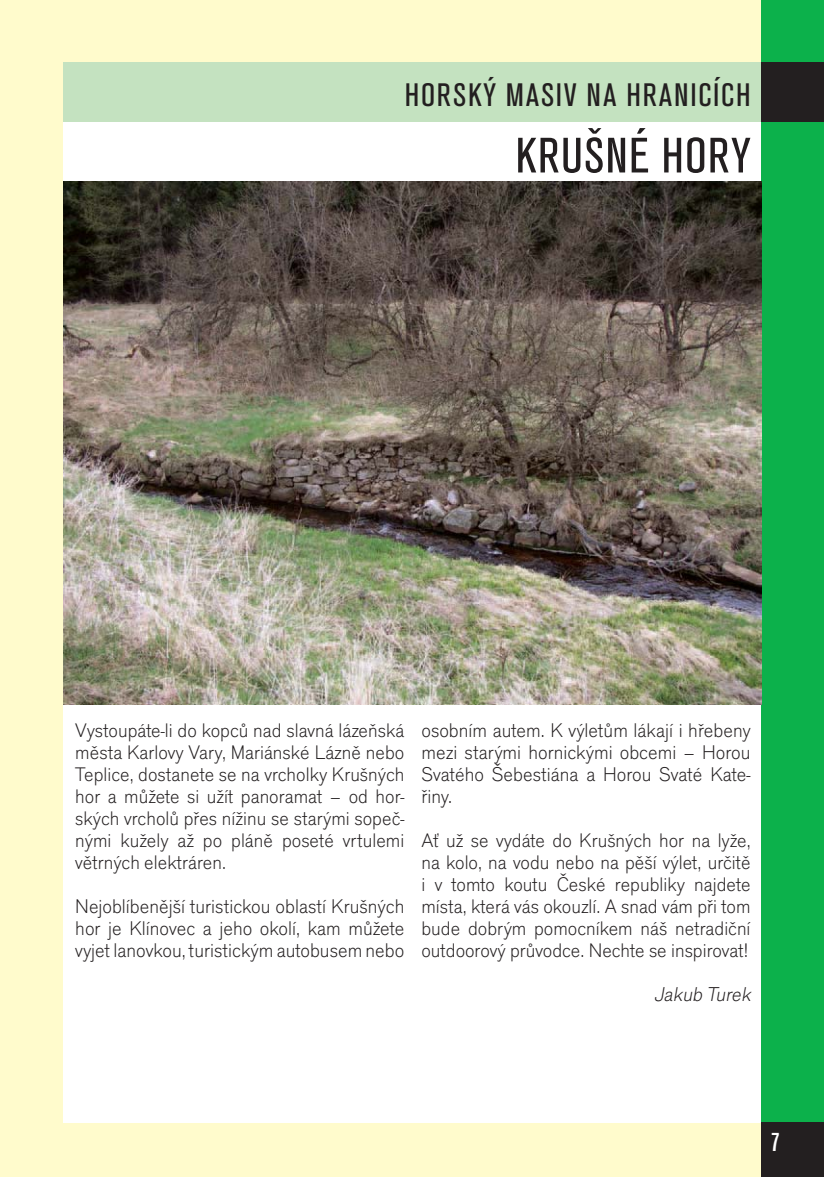
<style>
.page{position:relative;width:824px;height:1177px;background:#fff}
.page>*{position:absolute;margin:0;border:0;box-sizing:border-box;transform-origin:0 0}
.t1{font:52px "Accius TEE Regu Narr";letter-spacing:.025em;color:#231f20}
.t2{font:34px "Accius TEE Regu Narr";letter-spacing:.05em;color:#231f20}
.t3{font:500 condensed 28px "Accius TEE";color:#fff}
.t4{font:italic 20.8px "Accius TEE Ligh";color:#231f20}
.t5{font:20.6px/22px "Accius TEE Ligh";color:#231f20;text-align:justify}
.t6{font:20.4px/22px "Accius TEE Ligh";color:#231f20;text-align:justify}
</style>
<div class="page">
<div style="left:0;top:0;width:823px;height:1177px;background:#fffbcc"></div>
<div style="left:64px;top:62px;width:697px;height:1061px;background:#fff"></div>
<div style="left:761px;top:0;width:62px;height:1123px;background:#0cb14b"></div>
<div style="left:761px;top:1123px;width:62px;height:54px;background:#231f20"></div>
<div style="left:64px;top:62px;width:697px;height:60px;background:#c4e2c0"></div>
<div style="left:761px;top:62px;width:62px;height:60px;background:#231f20"></div>
<img style="left:64px;top:181px;width:697px;height:523px">
<h2 class="t2" style="left:405px;top:82px;width:347px">HORSKÝ MASIV NA HRANICÍCH</h2>
<h1 class="t1" style="left:515px;top:135px;width:236px">KRUŠNÉ HORY</h1>
<p class="t6" style="left:75px;top:721px;width:330px">Vystoupáte-li do kopců nad slavná lázeňská města Karlovy Vary, Mariánské Lázně nebo Teplice, dostanete se na vrcholky Krušných hor a můžete si užít panoramat – od hor&shy;ských vrcholů přes nížinu se starými sopeč&shy;nými kužely až po pláně poseté vrtulemi větrných elektráren.</p>
<p class="t5" style="left:75px;top:897px;width:330px">Nejoblíbenější turistickou oblastí Krušných hor je Klínovec a jeho okolí, kam můžete vyjet lanovkou, turistickým autobusem nebo</p>
<p class="t5" style="left:421px;top:721px;width:330px">osobním autem. K výletům lákají i hřebeny mezi starými hornickými obcemi – Horou Svatého Šebestiána a Horou Svaté Kate&shy;řiny.</p>
<p class="t6" style="left:421px;top:831px;width:330px">Ať už se vydáte do Krušných hor na lyže, na kolo, na vodu nebo na pěší výlet, určitě i v tomto koutu České republiky najdete místa, která vás okouzlí. A snad vám při tom bude dobrým pomocníkem náš netradiční outdoorový průvodce. Nechte se inspirovat!</p>
<p class="t4" style="left:654px;top:986px;width:101px">Jakub Turek</p>
<h3 class="t3" style="left:770px;top:1130px;width:12px">7</h3>
</div>
